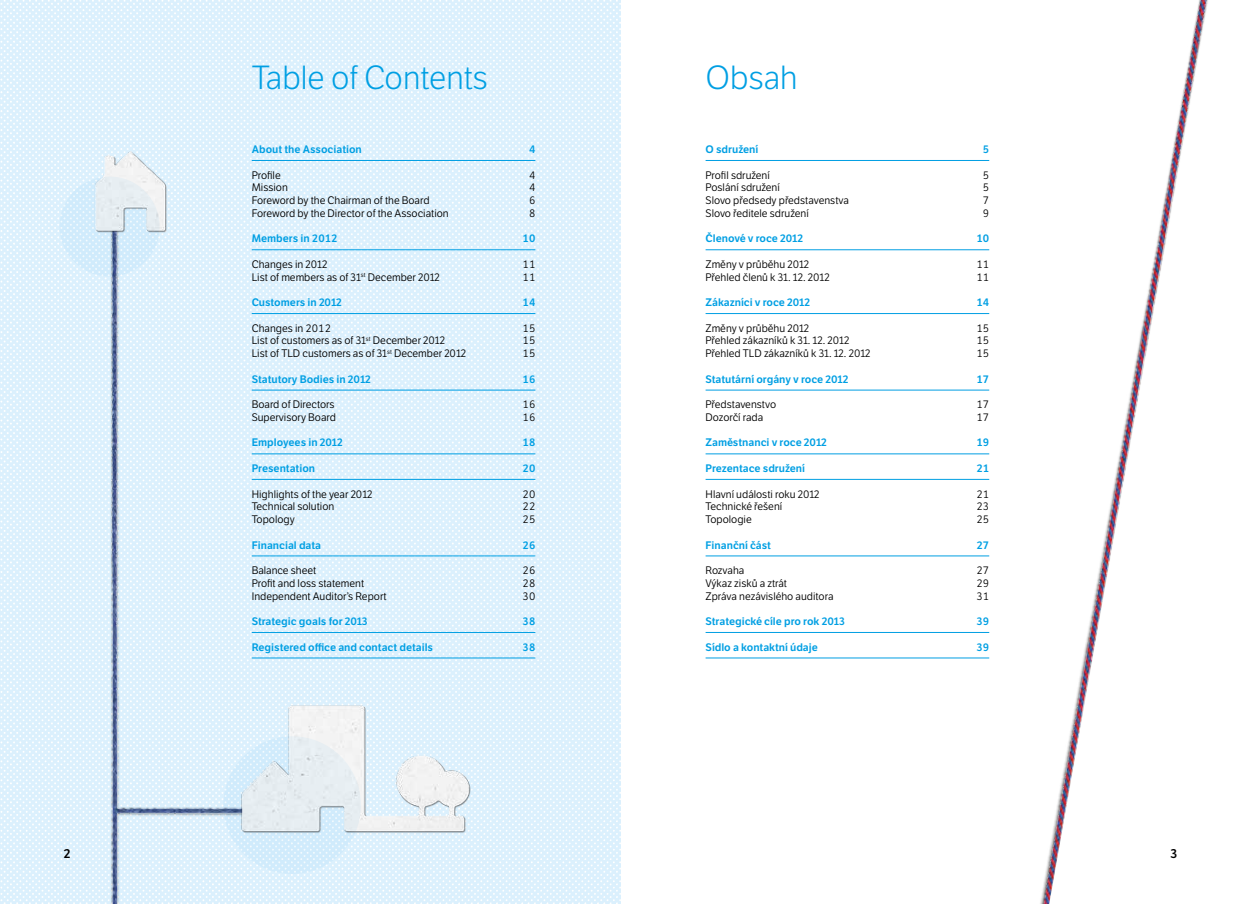
<style>
.page{position:relative;width:1241px;height:904px;background:#fff}
.page>*{position:absolute;margin:0;border:0;box-sizing:border-box;transform-origin:0 0}
.t1{font:300 32.5px "LFT Etica";color:#009fe3}
.t2{font:600 12.5px "LFT Etica";color:#000}
.t3{font:10.62px "LFT Etica";color:#000}
.t4{font:600 10.62px "LFT Etica";color:#009fe3}
</style>
<div class="page">
<img style="left:0;top:0;width:620px;height:904px">
<div style="left:110px;top:225px;width:139px;height:679px;background:#000;opacity:.4"></div>
<img style="left:91px;top:226px;width:154px;height:678px">
<img style="left:229px;top:698px;width:245px;height:145px">
<img style="left:83px;top:147px;width:91px;height:91px">
<svg style="left:60px;top:176px;width:99px;height:100px;background:#d5e7f3"></svg>
<svg style="left:223px;top:736px;width:138px;height:137px;background:#dbeaf3"></svg>
<hr style="left:252px;top:160px;width:283px;height:1px;background:#009fe3">
<hr style="left:252px;top:249px;width:283px;height:1px;background:#009fe3">
<hr style="left:252px;top:313px;width:283px;height:1px;background:#009fe3">
<hr style="left:252px;top:390px;width:283px;height:1px;background:#009fe3">
<hr style="left:252px;top:453px;width:283px;height:1px;background:#009fe3">
<hr style="left:252px;top:479px;width:283px;height:1px;background:#009fe3">
<hr style="left:252px;top:555px;width:283px;height:1px;background:#009fe3">
<hr style="left:252px;top:632px;width:283px;height:1px;background:#009fe3">
<hr style="left:252px;top:657px;width:283px;height:1px;background:#009fe3">
<img style="left:1040px;top:0;width:168px;height:904px">
<hr style="left:705px;top:160px;width:284px;height:1px;background:#009fe3">
<hr style="left:705px;top:249px;width:284px;height:1px;background:#009fe3">
<hr style="left:705px;top:313px;width:284px;height:1px;background:#009fe3">
<hr style="left:705px;top:390px;width:284px;height:1px;background:#009fe3">
<hr style="left:705px;top:453px;width:284px;height:1px;background:#009fe3">
<hr style="left:705px;top:479px;width:284px;height:1px;background:#009fe3">
<hr style="left:705px;top:555px;width:284px;height:1px;background:#009fe3">
<hr style="left:705px;top:632px;width:284px;height:1px;background:#009fe3">
<hr style="left:705px;top:657px;width:284px;height:1px;background:#009fe3">
<p class="t2" style="left:64px;top:846px;width:8px">2</p>
<p class="t1" style="left:252px;top:59px;width:238px">Table of Contents</p>
<p class="t4" style="left:252px;top:143px;width:112px">About the Association</p>
<p class="t4" style="left:529px;top:143px;width:8px">4</p>
<p class="t3" style="left:252px;top:169px;width:30px">Profile</p>
<p class="t3" style="left:529px;top:169px;width:8px">4</p>
<p class="t3" style="left:252px;top:181px;width:38px">Mission</p>
<p class="t3" style="left:529px;top:181px;width:8px">4</p>
<p class="t3" style="left:252px;top:194px;width:179px">Foreword by the Chairman of the Board</p>
<p class="t3" style="left:529px;top:194px;width:8px">6</p>
<p class="t3" style="left:252px;top:207px;width:198px">Foreword by the Director of the Association</p>
<p class="t3" style="left:529px;top:207px;width:8px">8</p>
<p class="t4" style="left:252px;top:232px;width:87px">Members in 2012</p>
<p class="t4" style="left:522px;top:232px;width:14px">10</p>
<p class="t3" style="left:252px;top:258px;width:77px">Changes in 2012</p>
<p class="t3" style="left:522px;top:258px;width:14px">11</p>
<p class="t3" style="left:252px;top:271px;width:190px">List of members as of 31<sup>st</sup> December 2012</p>
<p class="t3" style="left:522px;top:271px;width:14px">11</p>
<p class="t4" style="left:252px;top:296px;width:92px">Customers in 2012</p>
<p class="t4" style="left:522px;top:296px;width:14px">14</p>
<p class="t3" style="left:252px;top:322px;width:81px">Changes in 2012</p>
<p class="t3" style="left:522px;top:322px;width:14px">15</p>
<p class="t3" style="left:252px;top:334px;width:195px">List of customers as of 31<sup>st</sup> December 2012</p>
<p class="t3" style="left:522px;top:334px;width:14px">15</p>
<p class="t3" style="left:252px;top:347px;width:216px">List of TLD customers as of 31<sup>st</sup> December 2012</p>
<p class="t3" style="left:522px;top:347px;width:14px">15</p>
<p class="t4" style="left:252px;top:372px;width:120px">Statutory Bodies in 2012</p>
<p class="t4" style="left:522px;top:372px;width:14px">16</p>
<p class="t3" style="left:252px;top:398px;width:84px">Board of Directors</p>
<p class="t3" style="left:522px;top:398px;width:14px">16</p>
<p class="t3" style="left:252px;top:411px;width:86px">Supervisory Board</p>
<p class="t3" style="left:522px;top:411px;width:14px">16</p>
<p class="t4" style="left:252px;top:436px;width:92px">Employees in 2012</p>
<p class="t4" style="left:522px;top:436px;width:14px">18</p>
<p class="t4" style="left:252px;top:462px;width:65px">Presentation</p>
<p class="t4" style="left:522px;top:462px;width:14px">20</p>
<p class="t3" style="left:252px;top:487px;width:122px">Highlights of the year 2012</p>
<p class="t3" style="left:522px;top:487px;width:14px">20</p>
<p class="t3" style="left:252px;top:500px;width:84px">Technical solution</p>
<p class="t3" style="left:522px;top:500px;width:14px">22</p>
<p class="t3" style="left:252px;top:513px;width:45px">Topology</p>
<p class="t3" style="left:522px;top:513px;width:14px">25</p>
<p class="t4" style="left:252px;top:538px;width:71px">Financial data</p>
<p class="t4" style="left:522px;top:538px;width:14px">26</p>
<p class="t3" style="left:252px;top:564px;width:66px">Balance sheet</p>
<p class="t3" style="left:522px;top:564px;width:14px">26</p>
<p class="t3" style="left:252px;top:577px;width:114px">Profit and loss statement</p>
<p class="t3" style="left:522px;top:577px;width:14px">28</p>
<p class="t3" style="left:252px;top:589px;width:136px">Independent Auditor’s Report</p>
<p class="t3" style="left:522px;top:589px;width:14px">30</p>
<p class="t4" style="left:252px;top:615px;width:117px">Strategic goals for 2013</p>
<p class="t4" style="left:522px;top:615px;width:14px">38</p>
<p class="t4" style="left:252px;top:640px;width:183px">Registered office and contact details</p>
<p class="t4" style="left:522px;top:640px;width:14px">38</p>
<h1 class="t1" style="left:705px;top:59px;width:93px">Obsah</h1>
<p class="t4" style="left:705px;top:143px;width:54px">O sdružení</p>
<p class="t4" style="left:982px;top:143px;width:8px">5</p>
<p class="t3" style="left:705px;top:169px;width:66px">Profil sdružení</p>
<p class="t3" style="left:982px;top:169px;width:8px">5</p>
<p class="t3" style="left:705px;top:181px;width:76px">Poslání sdružení</p>
<p class="t3" style="left:982px;top:181px;width:8px">5</p>
<p class="t3" style="left:705px;top:194px;width:145px">Slovo předsedy představenstva</p>
<p class="t3" style="left:982px;top:194px;width:8px">7</p>
<p class="t3" style="left:705px;top:207px;width:105px">Slovo ředitele sdružení</p>
<p class="t3" style="left:982px;top:207px;width:8px">9</p>
<p class="t4" style="left:705px;top:232px;width:99px">Členové v roce 2012</p>
<p class="t4" style="left:976px;top:232px;width:14px">10</p>
<p class="t3" style="left:705px;top:258px;width:105px">Změny v průběhu 2012</p>
<p class="t3" style="left:976px;top:258px;width:14px">11</p>
<p class="t3" style="left:705px;top:271px;width:126px">Přehled členů k 31. 12. 2012</p>
<p class="t3" style="left:976px;top:271px;width:14px">11</p>
<p class="t4" style="left:705px;top:296px;width:106px">Zákazníci v roce 2012</p>
<p class="t4" style="left:976px;top:296px;width:14px">14</p>
<p class="t3" style="left:705px;top:322px;width:105px">Změny v průběhu 2012</p>
<p class="t3" style="left:976px;top:322px;width:14px">15</p>
<p class="t3" style="left:705px;top:334px;width:145px">Přehled zákazníků k 31. 12. 2012</p>
<p class="t3" style="left:976px;top:334px;width:14px">15</p>
<p class="t3" style="left:705px;top:347px;width:166px">Přehled TLD zákazníků k 31. 12. 2012</p>
<p class="t3" style="left:976px;top:347px;width:14px">15</p>
<p class="t4" style="left:705px;top:372px;width:144px">Statutární orgány v roce 2012</p>
<p class="t4" style="left:976px;top:372px;width:14px">17</p>
<p class="t3" style="left:705px;top:398px;width:72px">Představenstvo</p>
<p class="t3" style="left:976px;top:398px;width:14px">17</p>
<p class="t3" style="left:705px;top:411px;width:59px">Dozorčí rada</p>
<p class="t3" style="left:976px;top:411px;width:14px">17</p>
<p class="t4" style="left:705px;top:436px;width:123px">Zaměstnanci v roce 2012</p>
<p class="t4" style="left:976px;top:436px;width:14px">19</p>
<p class="t4" style="left:705px;top:462px;width:101px">Prezentace sdružení</p>
<p class="t4" style="left:976px;top:462px;width:14px">21</p>
<p class="t3" style="left:705px;top:487px;width:116px">Hlavní události roku 2012</p>
<p class="t3" style="left:976px;top:487px;width:14px">21</p>
<p class="t3" style="left:705px;top:500px;width:78px">Technické řešení</p>
<p class="t3" style="left:976px;top:500px;width:14px">23</p>
<p class="t3" style="left:705px;top:513px;width:48px">Topologie</p>
<p class="t3" style="left:976px;top:513px;width:14px">25</p>
<p class="t4" style="left:705px;top:538px;width:67px">Finanční část</p>
<p class="t4" style="left:976px;top:538px;width:14px">27</p>
<p class="t3" style="left:705px;top:564px;width:40px">Rozvaha</p>
<p class="t3" style="left:976px;top:564px;width:14px">27</p>
<p class="t3" style="left:705px;top:577px;width:83px">Výkaz zisků a ztrát</p>
<p class="t3" style="left:976px;top:577px;width:14px">29</p>
<p class="t3" style="left:705px;top:589px;width:129px">Zpráva nezávislého auditora</p>
<p class="t3" style="left:976px;top:589px;width:14px">31</p>
<p class="t4" style="left:705px;top:615px;width:141px">Strategické cíle pro rok 2013</p>
<p class="t4" style="left:976px;top:615px;width:14px">39</p>
<p class="t4" style="left:705px;top:640px;width:114px">Sídlo a kontaktní údaje</p>
<p class="t4" style="left:976px;top:640px;width:14px">39</p>
<p class="t2" style="left:1170px;top:846px;width:8px">3</p>
</div>
